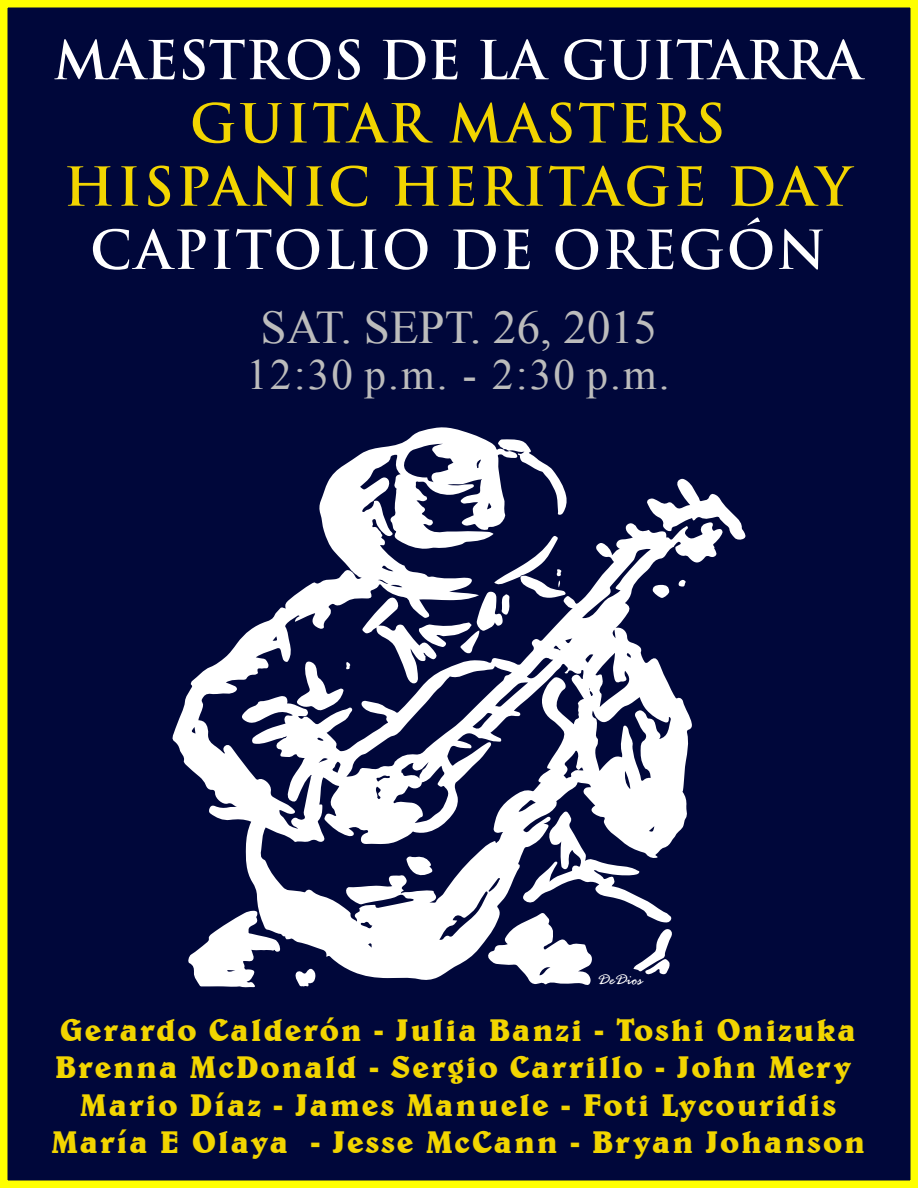
<style>
.page{position:relative;width:918px;height:1188px;background:#00073a}
.page>*{position:absolute;margin:0;border:0;box-sizing:border-box;transform-origin:0 0}
.t1{font:700 52.2px "Trajan Pro";letter-spacing:.05em;color:#f2d500}
.t2{font:700 52.2px "Trajan Pro";letter-spacing:.015em;color:#fff}
.t3{font:700 52.2px "Trajan Pro";letter-spacing:.035em;color:#fff}
.t4{font:46.8px "Times New Roman";color:#bcbcbc}
.t5{font:43.05px "Times New Roman";color:#bcbcbc}
.t6{font:700 31.5px/37.5px "Belwe BT";letter-spacing:.06em;color:#f2d500;text-align:center}
.t7{font:italic 17.25px "Rage";color:#fff}
</style>
<div class="page">
<svg style="left:171px;top:426px;width:552px;height:555px;fill:#00073a"></svg>
<svg style="left:187px;top:911px;width:94px;height:77px"></svg>
<svg style="left:647px;top:478px;width:100px;height:62px"></svg>
<svg style="left:497px;top:439px;width:70px;height:76px"></svg>
<svg style="left:295px;top:968px;width:21px;height:21px"></svg>
<svg style="left:487px;top:811px;width:186px;height:175px"></svg>
<svg style="left:653px;top:585px;width:16px;height:13px"></svg>
<svg style="left:679px;top:580px;width:7px;height:7px"></svg>
<svg style="left:296px;top:661px;width:54px;height:49px"></svg>
<svg style="left:362px;top:535px;width:204px;height:149px"></svg>
<svg style="left:406px;top:856px;width:27px;height:20px"></svg>
<h1 class="t2" style="left:54px;top:28px;width:810px">MAESTROS DE LA GUITARRA</h1>
<h1 class="t1" style="left:190px;top:91px;width:537px">GUITAR MASTERS</h1>
<h1 class="t1" style="left:64px;top:154px;width:789px">HISPANIC HERITAGE DAY</h1>
<h1 class="t3" style="left:90px;top:217px;width:738px">CAPITOLIO DE OREGÓN</h1>
<h2 class="t4" style="left:261px;top:296px;width:398px">SAT. SEPT. 26, 2015</h2>
<h3 class="t5" style="left:246px;top:346px;width:425px">12:30 p.m. - 2:30 p.m.</h3>
<p class="t7" style="left:597px;top:970px;width:47px">DeDios</p>
<p class="t6" style="left:51px;top:1010px;width:816px">Gerardo Calderón - Julia Banzi - Toshi Onizuka Brenna McDonald - Sergio Carrillo - John Mery Mario Díaz - James Manuele - Foti Lycouridis María E Olaya - Jesse McCann - Bryan Johanson</p>
</div>
